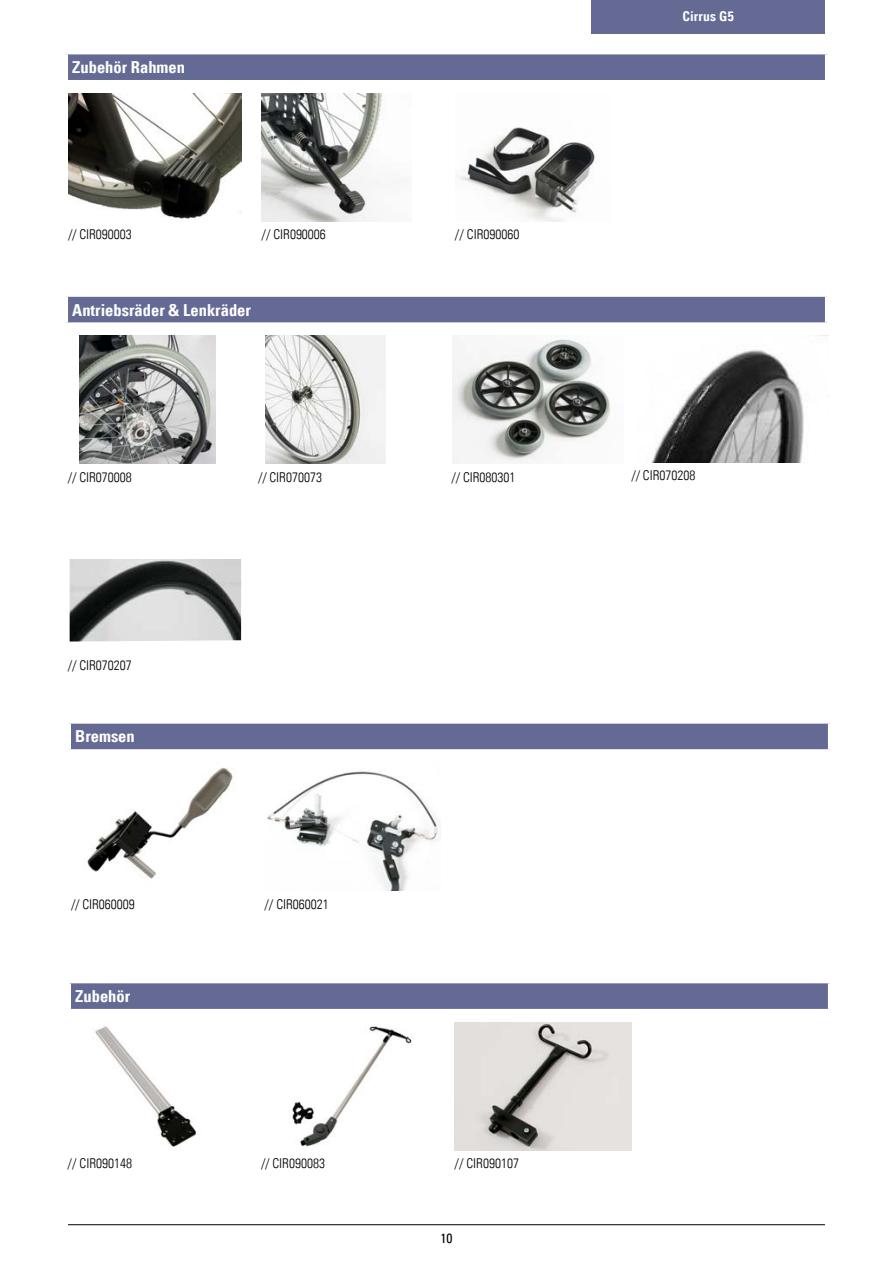
<style>
.page{position:relative;width:893px;height:1263px;background:#fff}
.page>*{position:absolute;margin:0;border:0;box-sizing:border-box;transform-origin:0 0}
.t1{font:16.5px "Univers Com 67 Bold Cond";color:#fff}
.t2{font:13.5px "Univers Com 47 Light Cond";color:#000}
.t3{font:13.5px "Univers Com 67 Bold Cond";letter-spacing:.01em;color:#fff}
.t4{font:condensed 13.5px "Univers Com 57";color:#000}
</style>
<div class="page">
<hr style="left:68px;top:1224px;width:757px;height:1px;background:#000">
<div style="left:591px;top:0;width:234px;height:34px;background:#646a94"></div>
<img style="left:261px;top:94px;width:122px;height:127px">
<img style="left:68px;top:94px;width:173px;height:125px">
<img style="left:459px;top:127px;width:136px;height:94px">
<img style="left:266px;top:336px;width:119px;height:127px">
<img style="left:80px;top:336px;width:136px;height:127px">
<img style="left:452px;top:339px;width:159px;height:124px">
<img style="left:652px;top:350px;width:152px;height:112px">
<img style="left:70px;top:559px;width:171px;height:82px">
<img style="left:267px;top:771px;width:174px;height:119px">
<img style="left:87px;top:767px;width:146px;height:112px">
<img style="left:95px;top:1026px;width:102px;height:121px">
<img style="left:455px;top:1022px;width:176px;height:128px">
<img style="left:292px;top:1026px;width:120px;height:121px">
<div style="left:69px;top:722px;width:761px;height:29px;background:#646a94"></div>
<svg style="left:69px;top:722px;width:761px;height:2px;background:#e5e6ed"></svg>
<hr style="left:68px;top:724px;width:3px;height:25px;background:#fff">
<hr style="left:828px;top:724px;width:3px;height:25px;background:#fff">
<svg style="left:69px;top:749px;width:761px;height:2px;background:#eeeef3"></svg>
<div style="left:69px;top:982px;width:761px;height:28px;background:#646a94"></div>
<hr style="left:68px;top:980px;width:763px;height:3px;background:#fff">
<hr style="left:68px;top:983px;width:3px;height:26px;background:#fff">
<hr style="left:828px;top:983px;width:3px;height:26px;background:#fff">
<hr style="left:68px;top:1009px;width:763px;height:3px;background:#fff">
<div style="left:66px;top:53px;width:761px;height:29px;background:#646a94"></div>
<hr style="left:65px;top:51px;width:763px;height:3px;background:#fff">
<hr style="left:65px;top:54px;width:3px;height:26px;background:#fff">
<hr style="left:825px;top:54px;width:3px;height:26px;background:#fff">
<hr style="left:65px;top:80px;width:763px;height:3px;background:#fff">
<div style="left:66px;top:295px;width:761px;height:29px;background:#646a94"></div>
<svg style="left:66px;top:295px;width:761px;height:2px;background:#f1f2f5"></svg>
<hr style="left:65px;top:297px;width:3px;height:25px;background:#fff">
<hr style="left:825px;top:297px;width:3px;height:25px;background:#fff">
<svg style="left:66px;top:322px;width:761px;height:2px;background:#e1e2ea"></svg>
<p class="t1" style="left:72px;top:57px;width:114px">Zubehör Rahmen</p>
<p class="t2" style="left:68px;top:226px;width:65px">// CIR090003</p>
<p class="t2" style="left:261px;top:226px;width:66px">// CIR090006</p>
<p class="t2" style="left:455px;top:226px;width:66px">// CIR090060</p>
<p class="t1" style="left:72px;top:300px;width:180px">Antriebsräder &amp; Lenkräder</p>
<p class="t3" style="left:682px;top:8px;width:53px">Cirrus G5</p>
<p class="t2" style="left:68px;top:469px;width:65px">// CIR070008</p>
<p class="t2" style="left:258px;top:469px;width:65px">// CIR070073</p>
<p class="t2" style="left:68px;top:657px;width:65px">// CIR070207</p>
<p class="t1" style="left:75px;top:726px;width:61px">Bremsen</p>
<p class="t2" style="left:71px;top:896px;width:65px">// CIR060009</p>
<p class="t2" style="left:264px;top:896px;width:66px">// CIR060021</p>
<p class="t1" style="left:75px;top:986px;width:56px">Zubehör</p>
<p class="t2" style="left:452px;top:469px;width:65px">// CIR080301</p>
<p class="t2" style="left:631px;top:467px;width:65px">// CIR070208</p>
<p class="t2" style="left:68px;top:1155px;width:66px">// CIR090148</p>
<p class="t2" style="left:261px;top:1155px;width:65px">// CIR090083</p>
<p class="t2" style="left:455px;top:1155px;width:66px">// CIR090107</p>
<p class="t4" style="left:440px;top:1229px;width:13px">10</p>
</div>
